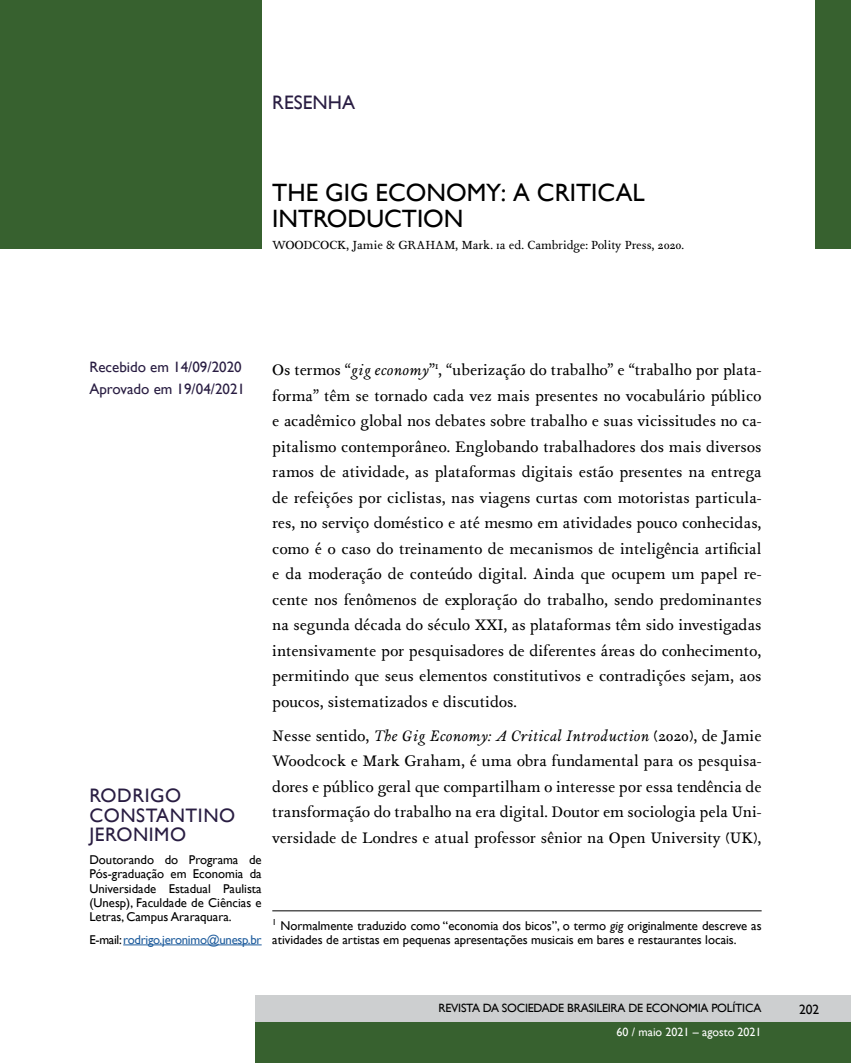
<style>
.page{position:relative;width:851px;height:1063px;background:#fff}
.page>*{position:absolute;margin:0;border:0;box-sizing:border-box;transform-origin:0 0}
.t1{font:25.05px/26.2px "Gill Sans";color:#000}
.t2{font:19.5px/19.5px "Gill Sans";letter-spacing:.03em;color:#291d42}
.t3{font:19.5px "Gill Sans";color:#291d42}
.t4{font:16.5px/25.5px "Isidora";color:#000;text-align:justify}
.t5{font:15px/22.2px "Gill Sans";color:#291d42}
.t6{font:13.5px "Gill Sans";color:#000}
.t7{font:12.75px/14.2px "Gill Sans";color:#000;text-align:justify}
.t8{font:12.75px "Isidora";color:#000}
.t9{font:12.75px "Gill Sans";letter-spacing:-.02em;color:#215e9e}
.t10{font:12px "Gill Sans";letter-spacing:-.02em;color:#000}
.t11{font:12px "Gill Sans";color:#fff}
.s1{color:#000}
.s2{font-style:italic}
</style>
<div class="page">
<div style="left:255px;top:1022px;width:595px;height:41px;background:#37612f"></div>
<div style="left:255px;top:995px;width:595px;height:27px;background:#cdcfd0"></div>
<div style="left:814px;top:0;width:36px;height:248px;background:#37612f"></div>
<div style="left:0;top:0;width:261px;height:248px;background:#37612f"></div>
<hr style="left:123px;top:945px;width:138px;height:1px;background:#215e9e">
<hr style="left:272px;top:910px;width:489px;height:1px;background:#000">
<p class="t3" style="left:272px;top:92px;width:84px">RESENHA</p>
<h1 class="t1" style="left:272px;top:180px;width:374px">THE GIG ECONOMY: A CRITICAL<br>INTRODUCTION</h1>
<p class="t8" style="left:272px;top:236px;width:413px">WOODCOCK, Jamie &amp; GRAHAM, Mark. 1a ed. Cambridge: Polity Press, 2020.</p>
<p class="t5" style="left:89px;top:356px;width:157px">Recebido em 14/09/2020<br>Aprovado em 19/04/2021</p>
<p class="t2" style="left:89px;top:786px;width:147px">RODRIGO<br>CONSTANTINO<br>JERONIMO</p>
<p class="t7" style="left:89px;top:853px;width:174px">Doutorando do Programa de Pós-graduação em Economia da Universidade Estadual Paulista (Unesp), Faculdade de Ciências e Letras, Campus Araraquara.</p>
<p class="t9" style="left:89px;top:932px;width:174px"><span class="s1">E-mail:</span> rodrigo.jeronimo@unesp.br</p>
<p class="t4" style="left:272px;top:357px;width:491px">Os termos “<span class="s2">gig economy</span>”<sup>1</sup>, “uberização do trabalho” e “trabalho por plata&shy;forma” têm se tornado cada vez mais presentes no vocabulário público e acadêmico global nos debates sobre trabalho e suas vicissitudes no ca&shy;pitalismo contemporâneo. Englobando trabalhadores dos mais diversos ramos de atividade, as plataformas digitais estão presentes na entrega de refeições por ciclistas, nas viagens curtas com motoristas particula&shy;res, no serviço doméstico e até mesmo em atividades pouco conhecidas, como é o caso do treinamento de mecanismos de inteligência artificial e da moderação de conteúdo digital. Ainda que ocupem um papel re&shy;cente nos fenômenos de exploração do trabalho, sendo predominantes na segunda década do século XXI, as plataformas têm sido investigadas intensivamente por pesquisadores de diferentes áreas do conhecimento, permitindo que seus elementos constitutivos e contradições sejam, aos poucos, sistematizados e discutidos.</p>
<p class="t4" style="left:272px;top:722px;width:491px">Nesse sentido, <span class="s2">The Gig Economy: A Critical Introduction</span> (2020), de Jamie Woodcock e Mark Graham, é uma obra fundamental para os pesquisa&shy;dores e público geral que compartilham o interesse por essa tendência de transformação do trabalho na era digital. Doutor em sociologia pela Uni&shy;versidade de Londres e atual professor sênior na Open University (UK),</p>
<p class="t7" style="left:272px;top:919px;width:491px"><sup>1</sup> Normalmente traduzido como “economia dos bicos”, o termo <span class="s2">gig</span> originalmente descreve as atividades de artistas em pequenas apresentações musicais em bares e restaurantes locais.</p>
<p class="t10" style="left:438px;top:1001px;width:324px">REVISTA DA SOCIEDADE BRASILEIRA DE ECONOMIA POLÍTICA</p>
<p class="t11" style="left:616px;top:1025px;width:146px">60 / maio 2021 – agosto 2021</p>
<p class="t6" style="left:799px;top:1001px;width:22px">202</p>
</div>
